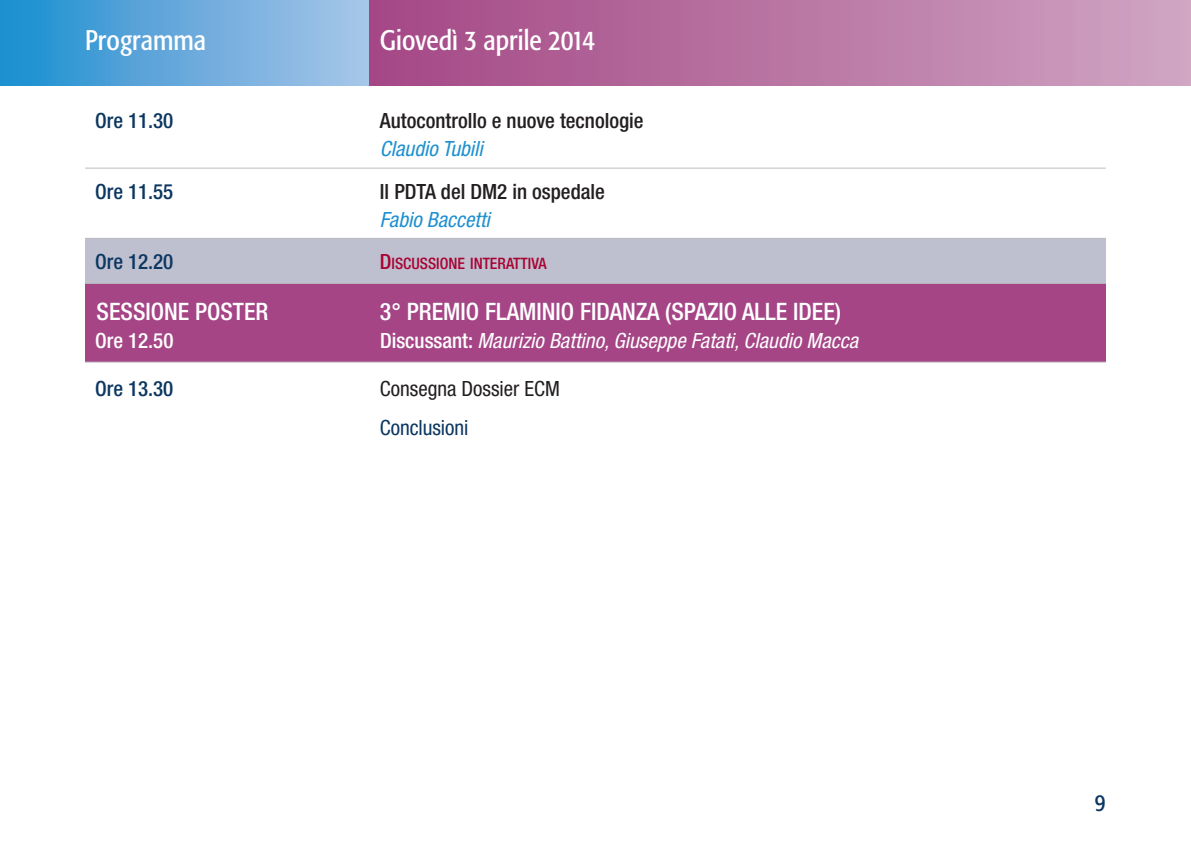
<style>
.page{position:relative;width:1191px;height:851px;background:#fff}
.page>*{position:absolute;margin:0;border:0;box-sizing:border-box;transform-origin:0 0}
.t1{font:condensed 28px "Formata";color:#fff}
.t2{font:500 condensed 24px "Helvetica Neue";color:#fff}
.t3{font:condensed 24px "Formata";color:#0c3761}
.t4{font:italic condensed 21px "Helvetica Neue";color:#fff}
.t5{font:500 condensed 21px "Helvetica Neue";color:#231f20}
.t6{font:500 condensed 21px "Helvetica Neue";color:#0c3761}
.t7{font:italic condensed 21px "Helvetica Neue";color:#1d90d0}
.t8{font:condensed 21px "Helvetica Neue";color:#231f20}
.t9{font:condensed 21px "Helvetica Neue";color:#0c3761}
.t10{font:500 condensed 21px "Helvetica Neue";color:#fff}
.t11{font:500 condensed 15.8px "Helvetica Neue";color:#a90332}
.s1{font-size:21px}
.s2{font-weight:500;font-style:normal}
</style>
<div class="page">
<div style="left:85px;top:238px;width:1021px;height:45px;background:#bec0d0"></div>
<div style="left:85px;top:283px;width:1021px;height:79px;background:#a54586"></div>
<div style="left:363px;top:0;width:828px;height:85px;background:linear-gradient(to right,#a34684,#cfa4c2)"></div>
<hr style="left:85px;top:168px;width:1021px;height:1px;background:#bcbdc0">
<hr style="left:85px;top:238px;width:1021px;height:1px;background:#bcbdc0">
<hr style="left:85px;top:283px;width:1021px;height:1px;background:#bcbdc0">
<hr style="left:85px;top:362px;width:1021px;height:1px;background:#bcbdc0">
<div style="left:0;top:0;width:369px;height:85px;background:linear-gradient(to right,#1d8ed0,#acc5e8)"></div>
<h1 class="t1" style="left:85px;top:29px;width:122px">Programma</h1>
<h1 class="t1" style="left:380px;top:29px;width:217px">Giovedì 3 aprile 2014</h1>
<p class="t6" style="left:95px;top:113px;width:80px">Ore 11.30</p>
<p class="t5" style="left:380px;top:113px;width:265px">Autocontrollo e nuove tecnologie</p>
<p class="t7" style="left:380px;top:141px;width:108px">Claudio Tubili</p>
<p class="t6" style="left:95px;top:184px;width:80px">Ore 11.55</p>
<p class="t5" style="left:380px;top:184px;width:226px">Il PDTA del DM2 in ospedale</p>
<p class="t7" style="left:380px;top:212px;width:115px">Fabio Baccetti</p>
<p class="t6" style="left:95px;top:254px;width:80px">Ore 12.20</p>
<p class="t11" style="left:380px;top:257px;width:168px"><span class="s1">D</span>ISCUSSIONE INTERATTIVA</p>
<p class="t2" style="left:97px;top:302px;width:173px">SESSIONE POSTER</p>
<p class="t2" style="left:380px;top:302px;width:463px">3° PREMIO FLAMINIO FIDANZA (SPAZIO ALLE IDEE)</p>
<p class="t10" style="left:95px;top:332px;width:80px">Ore 12.50</p>
<p class="t4" style="left:380px;top:332px;width:483px"><span class="s2">D i s c u s s a n t :</span> Maurizio Battino,Giuseppe Fatati,Claudio Macca</p>
<p class="t6" style="left:95px;top:380px;width:80px">Ore 13.30</p>
<p class="t8" style="left:380px;top:380px;width:181px">Consegna Dossier ECM</p>
<p class="t9" style="left:380px;top:420px;width:90px">Conclusioni</p>
<p class="t3" style="left:1095px;top:792px;width:12px">9</p>
</div>
